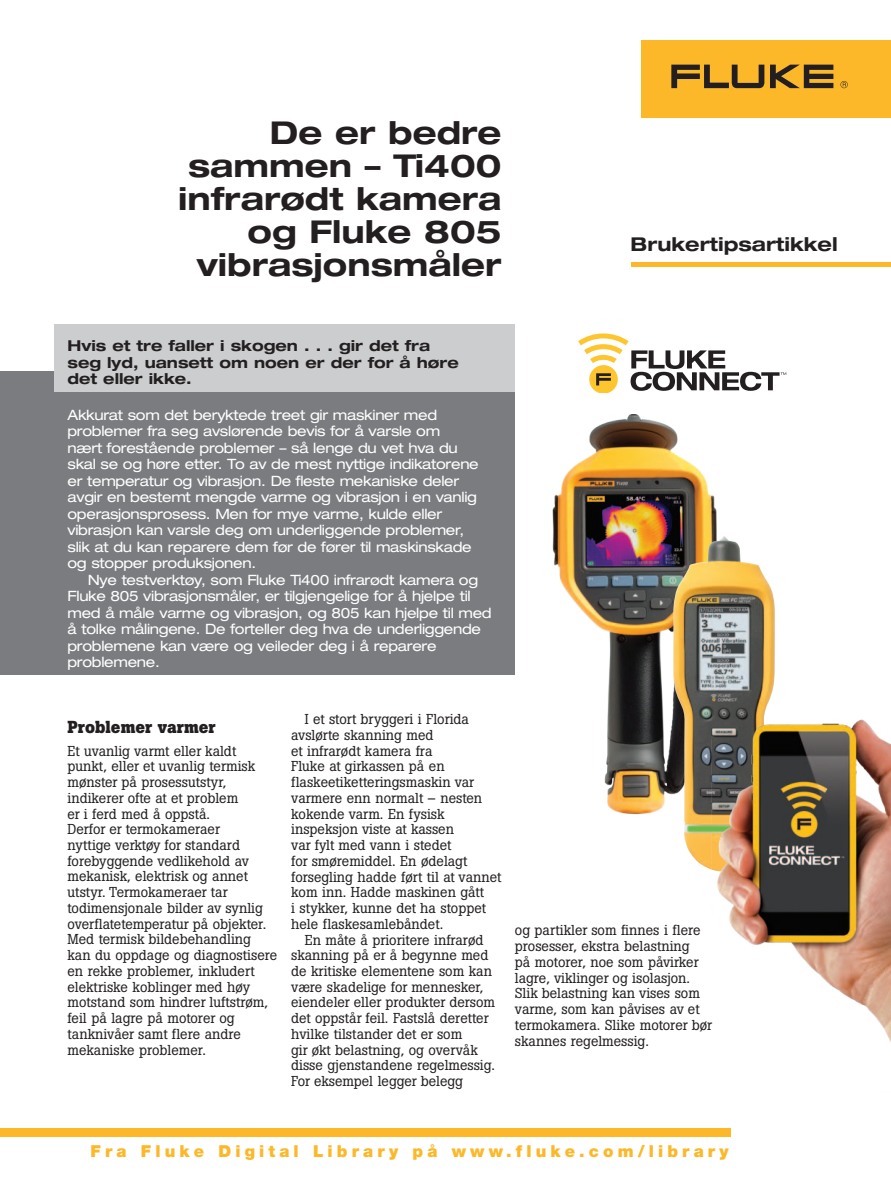
<style>
.page{position:relative;width:891px;height:1188px;background:#fff}
.page>*{position:absolute;margin:0;border:0;box-sizing:border-box;transform-origin:0 0}
.t1{font:700 expanded 31.5px/33px "Helvetica Neue LT Std";color:#231f20;text-align:right}
.t2{font:700 expanded 19.05px "Helvetica Neue LT Std";color:#231f20}
.t3{font:700 17.25px "Boton Pro";color:#231f20}
.t4{font:900 16.5px "Helvetica Neue LT Pro";letter-spacing:.25em;color:#fcb828}
.t5{font:700 expanded 15px/16.5px "Helvetica Neue LT Std";color:#231f20}
.t6{font:14.25px/15.8px "Boton Pro";color:#231f20}
.t7{font:expanded 14.25px/16.5px "Helvetica Neue LT Std";letter-spacing:-.02em;color:#fff}
</style>
<div class="page">
<div style="left:0;top:372px;width:515px;height:303px;background:#7a7c7f"></div>
<div style="left:54px;top:324px;width:461px;height:68px;background:#cccdcf"></div>
<div style="left:0;top:1128px;width:730px;height:8px;background:#fcb828"></div>
<hr style="left:631px;top:263px;width:260px;height:4px;background:#fcb828">
<div style="left:641px;top:40px;width:250px;height:78px;background:#fcb828"></div>
<svg style="left:671px;top:65px;width:162px;height:23px"></svg>
<svg style="left:840px;top:81px;width:8px;height:7px"></svg>
<div style="left:589px;top:365px;width:29px;height:28px;background:#fec52e;border-radius:50%"></div>
<svg style="left:578px;top:333px;width:208px;height:58px"></svg>
<img style="left:552px;top:414px;width:165px;height:401px">
<img style="left:673px;top:536px;width:102px;height:334px">
<img style="left:712px;top:654px;width:179px;height:388px">
<h1 class="t1" style="left:178px;top:115px;width:325px">De er bedre sammen – Ti400 infrarødt kamera og Fluke 805 vibrasjonsmåler</h1>
<h2 class="t2" style="left:631px;top:232px;width:209px">Brukertipsartikkel</h2>
<p class="t5" style="left:68px;top:337px;width:393px">Hvis et tre faller i skogen . . . gir det fra seg lyd, uansett om noen er der for å høre det eller ikke.</p>
<p class="t7" style="left:68px;top:406px;width:413px">Akkurat som det beryktede treet gir maskiner med problemer fra seg avslørende bevis for å varsle om<br>nært forestående problemer – så lenge du vet hva du skal se og høre etter. To av de mest nyttige indikatorene er temperatur og vibrasjon. De fleste mekaniske deler avgir en bestemt mengde varme og vibrasjon i en vanlig operasjonsprosess. Men for mye varme, kulde eller vibrasjon kan varsle deg om underliggende problemer, slik at du kan reparere dem før de fører til maskinskade og stopper produksjonen.</p>
<p class="t7" style="left:68px;top:571px;width:426px;text-indent:20px">Nye testverktøy, som Fluke Ti400 infrarødt kamera og Fluke 805 vibrasjonsmåler, er tilgjengelige for å hjelpe til med å måle varme og vibrasjon, og 805 kan hjelpe til med å tolke målingene. De forteller deg hva de underliggende problemene kan være og veileder deg i å reparere problemene.</p>
<p class="t3" style="left:68px;top:716px;width:150px">Problemer varmer</p>
<p class="t6" style="left:68px;top:743px;width:211px">Et uvanlig varmt eller kaldt punkt, eller et uvanlig termisk mønster på prosessutstyr, indikerer ofte at et problem<br>er i ferd med å oppstå.<br>Derfor er termokameraer<br>nyttige verktøy for standard forebyggende vedlikehold av mekanisk, elektrisk og annet utstyr. Termokameraer tar todimensjonale bilder av synlig overflatetemperatur på objekter.<br>Med termisk bildebehandling kan du oppdage og diagnostisere en rekke problemer, inkludert elektriske koblinger med høy motstand som hindrer luftstrøm, feil på lagre på motorer og tanknivåer samt flere andre mekaniske problemer.</p>
<p class="t6" style="left:291px;top:711px;width:212px;text-indent:13px">I et stort bryggeri i Florida avslørte skanning med<br>et infrarødt kamera fra<br>Fluke at girkassen på en flaskeetiketteringsmaskin var varmere enn normalt – nesten kokende varm. En fysisk inspeksjon viste at kassen<br>var fylt med vann i stedet<br>for smøremiddel. En ødelagt forsegling hadde ført til at vannet kom inn. Hadde maskinen gått<br>i stykker, kunne det ha stoppet hele flaskesamlebåndet.</p>
<p class="t6" style="left:291px;top:932px;width:205px;text-indent:13px">En måte å prioritere infrarød skanning på er å begynne med de kritiske elementene som kan være skadelige for mennesker, eiendeler eller produkter dersom det oppstår feil. Fastslå deretter hvilke tilstander det er som<br>gir økt belastning, og overvåk disse gjenstandene regelmessig.<br>For eksempel legger belegg</p>
<p class="t6" style="left:515px;top:922px;width:199px">og partikler som finnes i flere prosesser, ekstra belastning<br>på motorer, noe som påvirker lagre, viklinger og isolasjon.<br>Slik belastning kan vises som varme, som kan påvises av et termokamera. Slike motorer bør skannes regelmessig.</p>
<p class="t4" style="left:91px;top:1141px;width:640px">Fra Fluke Digital Library på www.fluke.com/library</p>
</div>
